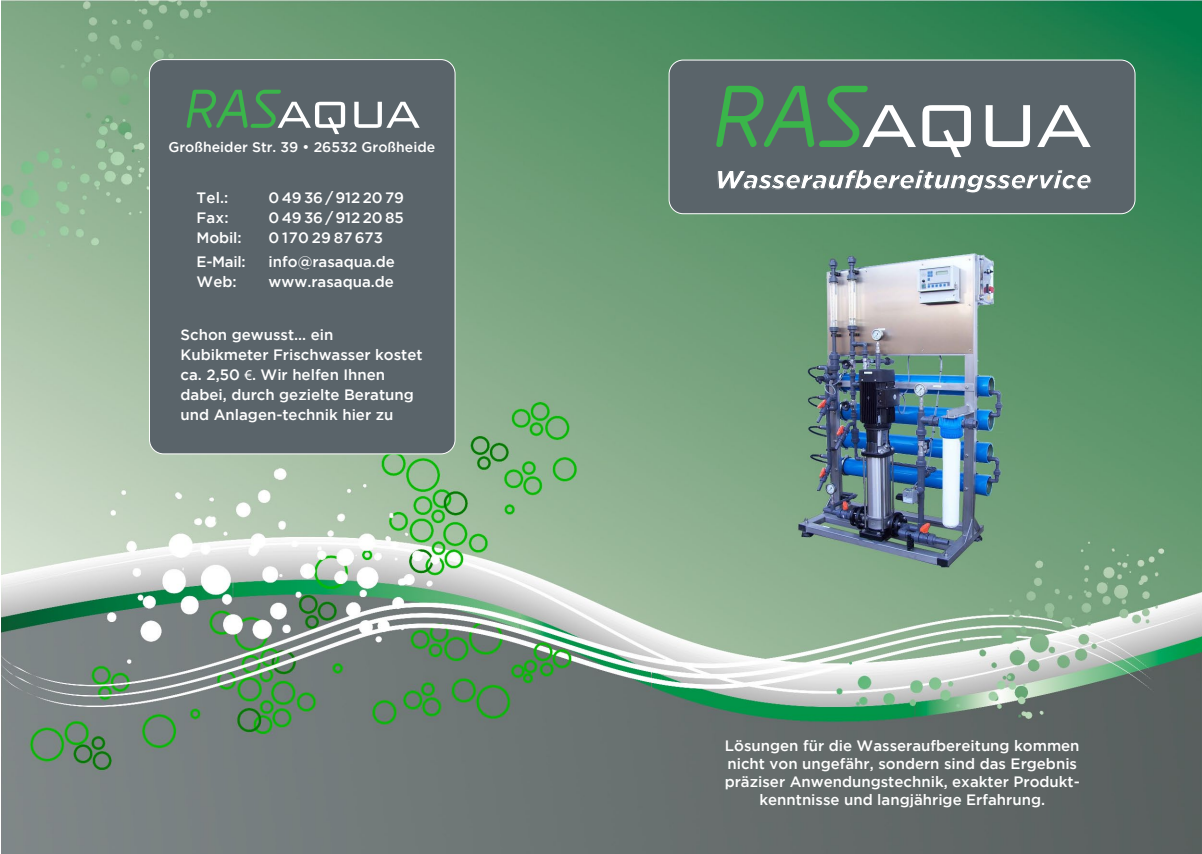
<style>
.page{position:relative;width:1202px;height:854px;background:#fff}
.page>*{position:absolute;margin:0;border:0;box-sizing:border-box;transform-origin:0 0}
.t1{font:300 81.1px "Bank Gothic";color:#fff}
.t2{font:300 50.5px "Bank Gothic";color:#fff}
.t3{font:italic 900 26px "Gotham";color:#fff}
.t4{font:500 15px/20px "Gotham";color:#fff}
.t5{font:500 14px "Gotham";color:#fff}
.s1{font-family:"Greyscale Basic";font-weight:700;font-style:italic;color:#3ab54a}
.s2{font-family:"Myriad Pro";font-weight:400}
</style>
<div class="page">
<img style="left:1px;top:0;width:1201px;height:853px">
<div style="left:149px;top:60px;width:306px;height:393px;background:#5a646a;border-radius:14px"></div>
<div style="left:149px;top:59px;width:307px;height:395px;border:1px solid #fff;border-radius:14px"></div>
<div style="left:669px;top:60px;width:466px;height:154px;background:#5a646a;border-radius:14px"></div>
<div style="left:669px;top:60px;width:466px;height:154px;border:1px solid #fff;border-radius:14px"></div>
<h2 class="t2" style="left:183px;top:76px;width:240px"><span class="s1">RAS</span>AQUA</h2>
<p class="t5" style="left:168px;top:139px;width:268px">Großheider Str. 39 • 26532 Großheide</p>
<p class="t4" style="left:197px;top:187px;width:33px">Tel.:</p>
<p class="t4" style="left:269px;top:187px;width:137px">04936/9122079</p>
<p class="t4" style="left:197px;top:207px;width:33px">Fax:</p>
<p class="t4" style="left:269px;top:207px;width:137px">04936/9122085</p>
<p class="t4" style="left:197px;top:227px;width:46px">Mobil:</p>
<p class="t4" style="left:269px;top:227px;width:116px">0 170 29 87673</p>
<p class="t4" style="left:197px;top:251px;width:50px">E-Mail:</p>
<p class="t4" style="left:269px;top:251px;width:128px">info@rasaqua.de</p>
<p class="t4" style="left:197px;top:271px;width:42px">Web:</p>
<p class="t4" style="left:269px;top:271px;width:127px">www.rasaqua.de</p>
<p class="t4" style="left:181px;top:324px;width:244px">Schon gewusst... ein<br>Kubikmeter Frischwasser kostet ca. 2,50 <span class="s2">€</span>. Wir helfen Ihnen dabei, durch gezielte Beratung und Anlagen-technik hier zu</p>
<h1 class="t1" style="left:711px;top:64px;width:384px"><span class="s1">RAS</span>AQUA</h1>
<h3 class="t3" style="left:714px;top:164px;width:379px">Wasseraufbereitungsservice</h3>
<p class="t4" style="left:725px;top:736px;width:357px;line-height:18px;text-align:center">Lösungen für die Wasseraufbereitung kommen nicht von ungefähr, sondern sind das Ergebnis präziser Anwendungstechnik, exakter Produkt&shy;kenntnisse und langjährige Erfahrung.</p>
</div>
